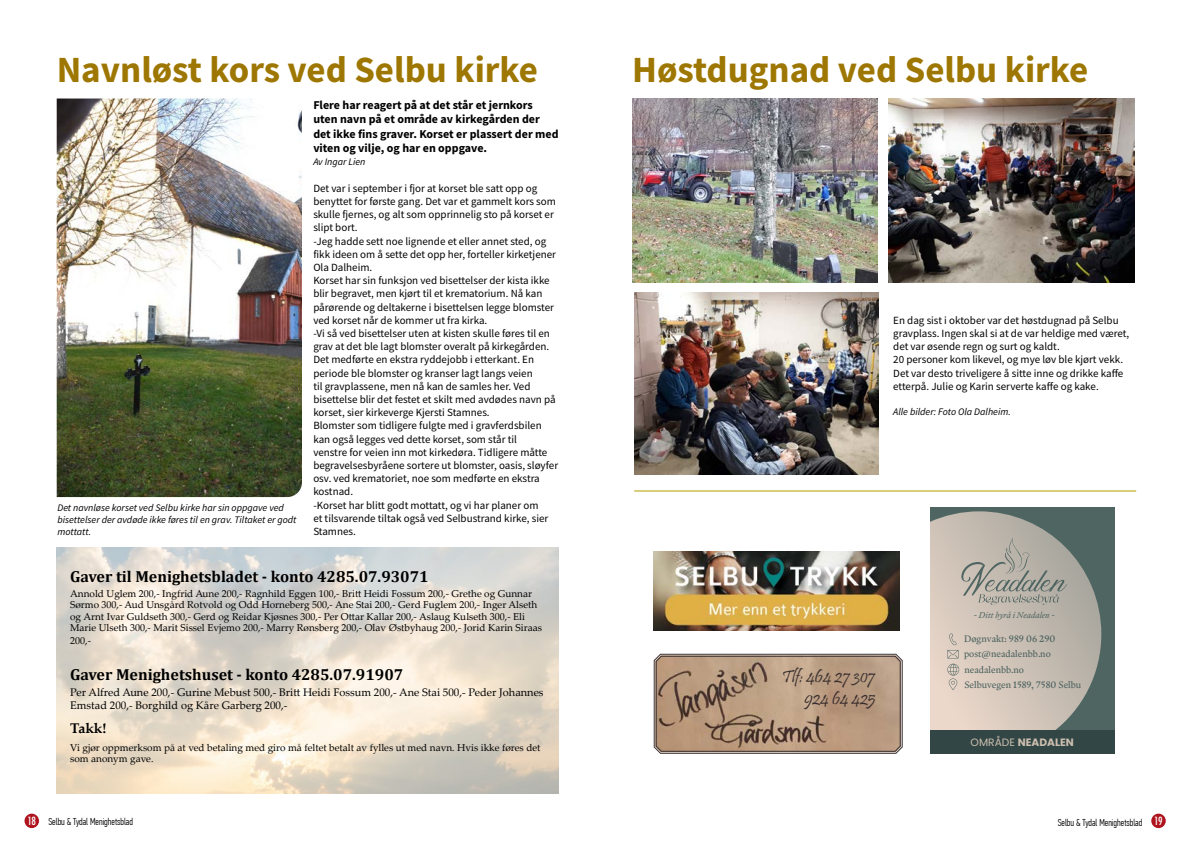
<style>
.page{position:relative;width:1191px;height:842px;background:#fff}
.page>*{position:absolute;margin:0;border:0;box-sizing:border-box;transform-origin:0 0}
.t1{font:700 37px "Source Sans Pro";color:#9e7702}
.t2{font:18px/21.6px "Pristina";color:#392e2f;text-align:right}
.t3{font:700 16px "Cambria";color:#000}
.t4{font:700 14px "Palatino Linotype";color:#000}
.t5{font:700 12px/14.4px "Source Sans Pro";color:#000}
.t6{font:11px/13.2px "Source Sans Pro";color:#000}
.t7{font:11px/12.6px "Palatino Linotype";color:#000}
.t8{font:700 10.7px "Poppins";color:#ccbeae}
.t9{font:10px/11.5px "Palatino Linotype";color:#000}
.t10{font:italic 10px/12px "Source Sans Pro";color:#000}
.t11{font:300 10px "PF Din Text Comp Pro";color:#000}
.t12{font:9.5px/14.7px "Guyot Text";color:#49615e}
.t13{font:italic 8.6px "Guyot Text";color:#4f6562}
.s1{font-weight:400}
.s2{font-family:"Futura";font-weight:500;font-stretch:condensed;font-size:11px;color:#fff}
</style>
<div class="page">
<div style="left:25px;top:814px;width:14px;height:14px;background:#af131d;border-radius:50%"></div>
<div style="left:1151px;top:814px;width:14px;height:14px;background:#af131d;border-radius:50%"></div>
<img style="left:57px;top:547px;width:501px;height:246px">
<img style="left:57px;top:99px;width:245px;height:398px">
<img style="left:632px;top:99px;width:246px;height:184px">
<img style="left:888px;top:99px;width:246px;height:184px">
<img style="left:634px;top:292px;width:244px;height:183px">
<div style="left:930px;top:507px;width:184px;height:247px;background:#4f6562"></div>
<div style="left:930px;top:730px;width:184px;height:24px;background:#324645"></div>
<svg style="left:930px;top:511px;width:171px;height:219px;background:#bab3a9"></svg>
<svg style="left:653px;top:653px;width:250px;height:101px;background:#af937b"></svg>
<div style="left:655px;top:656px;width:245px;height:96px;border:1px solid #392e2f;border-radius:5px"></div>
<img style="left:653px;top:551px;width:246px;height:79px">
<hr style="left:634px;top:490px;width:502px;height:2px;background:#d8ce7b">
<h1 class="t1" style="left:57px;top:45px;width:483px">Navnløst kors ved Selbu kirke</h1>
<p class="t10" style="left:57px;top:501px;width:241px">Det navnløse korset ved Selbu kirke har sin oppgave ved bisettelser der avdøde ikke føres til en grav. Tiltaket er godt mottatt.</p>
<p class="t5" style="left:313px;top:98px;width:247px">Flere har reagert på at det står et jernkors uten navn på et område av kirkegården der det ikke fins graver. Korset er plassert der med viten og vilje, og har en oppgave.</p>
<p class="t10" style="left:313px;top:156px;width:54px">Av Ingar Lien</p>
<p class="t6" style="left:313px;top:181px;width:246px">Det var i september i fjor at korset ble satt opp og benyttet for første gang. Det var et gammelt kors som skulle fjernes, og alt som opprinnelig sto på korset er slipt bort.<br>-Jeg hadde sett noe lignende et eller annet sted, og fikk ideen om å sette det opp her, forteller kirketjener Ola Dalheim.<br>Korset har sin funksjon ved bisettelser der kista ikke blir begravet, men kjørt til et krematorium. Nå kan pårørende og deltakerne i bisettelsen legge blomster ved korset når de kommer ut fra kirka.<br>-Vi så ved bisettelser uten at kisten skulle føres til en grav at det ble lagt blomster overalt på kirkegården.<br>Det medførte en ekstra ryddejobb i etterkant. En periode ble blomster og kranser lagt langs veien<br>til gravplassene, men nå kan de samles her. Ved bisettelse blir det festet et skilt med avdødes navn på korset, sier kirkeverge Kjersti Stamnes.<br>Blomster som tidligere fulgte med i gravferdsbilen kan også legges ved dette korset, som står til<br>venstre for veien inn mot kirkedøra. Tidligere måtte begravelsesbyråene sortere ut blomster, oasis, sløyfer osv. ved krematoriet, noe som medførte en ekstra kostnad.<br>-Korset har blitt godt mottatt, og vi har planer om<br>et tilsvarende tiltak også ved Selbustrand kirke, sier Stamnes.</p>
<h3 class="t3" style="left:70px;top:566px;width:360px">Gaver til Menighetsbladet - konto 4285.07.93071</h3>
<p class="t9" style="left:70px;top:587px;width:473px">Annold Uglem 200,- Ingfrid Aune 200,- Ragnhild Eggen 100,- Britt Heidi Fossum 200,- Grethe og Gunnar Sørmo 300,- Aud Unsgård Rotvold og Odd Horneberg 500,- Ane Stai 200,- Gerd Fuglem 200,- Inger Alseth og Arnt Ivar Guldseth 300,- Gerd og Reidar Kjøsnes 300,- Per Ottar Kallar 200,- Aslaug Kulseth 300,- Eli Marie Ulseth 300,- Marit Sissel Evjemo 200,- Marry Rønsberg 200,- Olav Østbyhaug 200,- Jorid Karin Siraas</p>
<p class="t9" style="left:70px;top:634px;width:22px">200,-</p>
<h3 class="t3" style="left:70px;top:664px;width:335px">Gaver Menighetshuset - konto 4285.07.91907</h3>
<p class="t7" style="left:70px;top:686px;width:475px">Per Alfred Aune 200,- Gurine Mebust 500,- Britt Heidi Fossum 200,- Ane Stai 500,- Peder Johannes<br>Emstad 200,- Borghild og Kåre Garberg 200,-</p>
<p class="t4" style="left:70px;top:718px;width:38px">Takk!</p>
<p class="t9" style="left:70px;top:741px;width:472px">Vi gjør oppmerksom på at ved betaling med giro må feltet betalt av fylles ut med navn. Hvis ikke føres det som anonym gave.</p>
<h1 class="t1" style="left:632px;top:44px;width:458px">Høstdugnad ved Selbu kirke</h1>
<p class="t6" style="left:893px;top:313px;width:238px">En dag sist i oktober var det høstdugnad på Selbu gravplass. Ingen skal si at de var heldige med været, det var øsende regn og surt og kaldt.<br>20 personer kom likevel, og mye løv ble kjørt vekk.<br>Det var desto triveligere å sitte inne og drikke kaffe etterpå. Julie og Karin serverte kaffe og kake.</p>
<p class="t10" style="left:893px;top:406px;width:119px">Alle bilder: Foto Ola Dalheim.</p>
<p class="t13" style="left:973px;top:609px;width:83px">- Ditt byrå i Neadalen -</p>
<p class="t12" style="left:964px;top:632px;width:93px">Døgnvakt: 989 06 290</p>
<h2 class="t2" style="left:781px;top:668px;width:96px">Tlf: 464 27 307<br>924 64 425</h2>
<p class="t12" style="left:964px;top:646px;width:88px">post@neadalenbb.no</p>
<p class="t12" style="left:964px;top:662px;width:118px">neadalenbb.no<br>Selbuvegen 1589, 7580 Selbu</p>
<p class="t8" style="left:970px;top:736px;width:105px"><span class="s1">OMRÅDE</span> NEADALEN</p>
<p class="t11" style="left:27px;top:815px;width:107px"><span class="s2">18</span> Selbu &amp; Tydal Menighetsblad</p>
<p class="t11" style="left:1057px;top:817px;width:106px">Selbu &amp; Tydal Menighetsblad <span class="s2">19</span></p>
</div>
